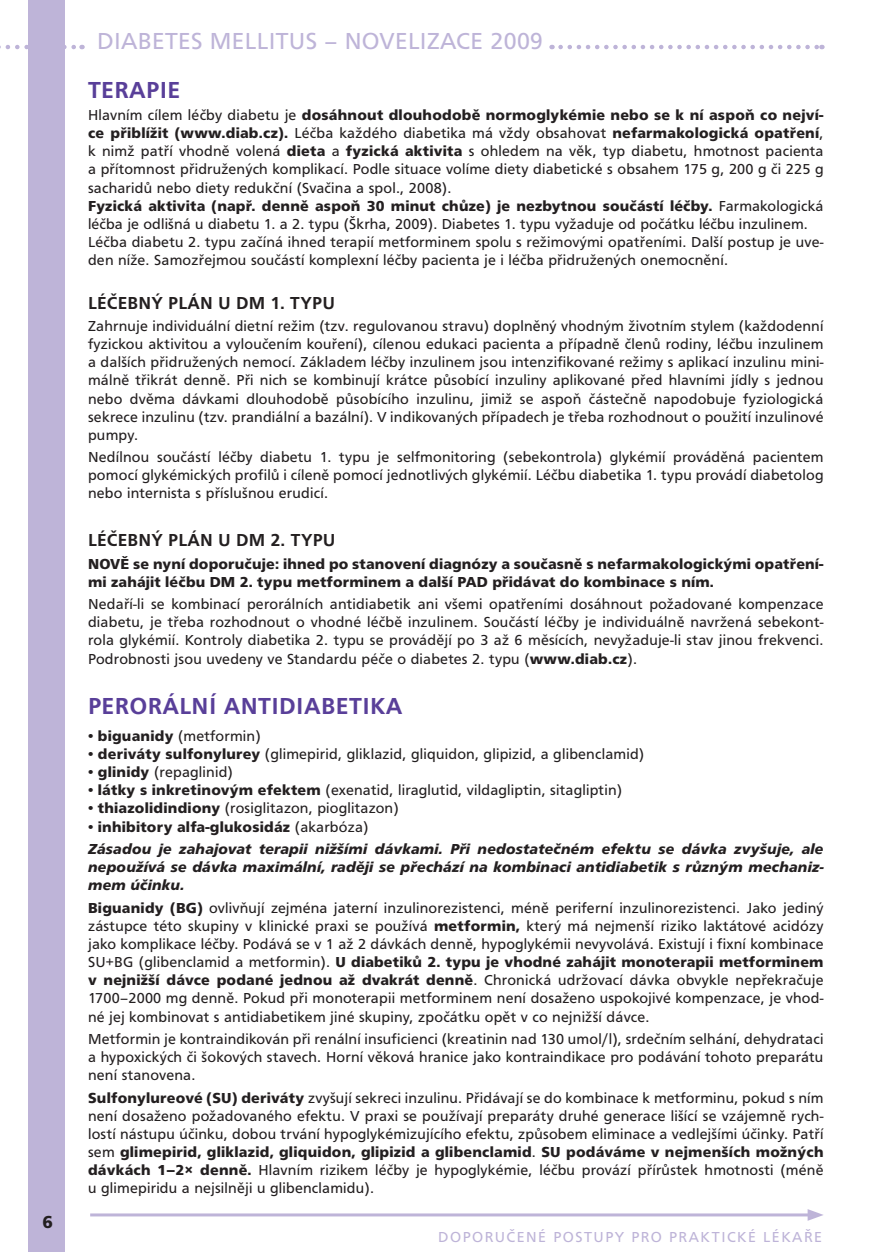
<style>
.page{position:relative;width:882px;height:1252px;background:#fff}
.page>*{position:absolute;margin:0;border:0;box-sizing:border-box;transform-origin:0 0}
.t1{font:24px "Frutus TEE";letter-spacing:.015em;color:#beb4d8}
.t2{font:500 24px "Frutus TEE";letter-spacing:.015em;color:#593f99}
.t3{font:500 18px "Frutus TEE";letter-spacing:.01em;color:#231f20}
.t4{font:15px/18.1px "Frutus TEE";letter-spacing:.015em;color:#231f20;text-align:justify}
.t5{font:italic 700 15px/22.4px "Frutus TEE";letter-spacing:.01em;color:#231f20}
.t6{font:700 15px/18.1px "Frutus TEE";letter-spacing:.01em;color:#231f20}
.t7{font:15px "Frutus TEE";letter-spacing:.1em;color:#beb4d8}
.s1{font-weight:700}
.s2{font-family:"Times New Roman";font-weight:700}
.s3{font-family:"Times New Roman";font-style:normal}
.s4{font-style:normal}
.s5{font-weight:400;font-style:normal}
</style>
<div class="page">
<hr style="left:90px;top:1213px;width:723px;height:3px;background:#beb4d8">
<svg style="left:808px;top:1209px;width:15px;height:12px"></svg>
<svg style="left:0;top:45px;width:83px;height:4px"></svg>
<div style="left:29px;top:0;width:36px;height:1252px;background:#beb4d8"></div>
<svg style="left:561px;top:45px;width:261px;height:4px"></svg>
<h1 class="t1" style="left:97px;top:28px;width:447px">diabetes mellitus – novelizace 2009</h1>
<h1 class="t2" style="left:88px;top:76px;width:91px">TE RAPIE</h1>
<p class="t4" style="left:88px;top:106px;width:737px;text-align:left">Hlavním cílem léčby diabetu je <span class="s1">dosáhnout dlouhodobě normoglykémie nebo se k ní aspoň co nejví&shy;ce přiblížit (www.diab.cz).</span> Léčba každého diabetika má vždy obsahovat <span class="s1">nefarmakologická opatření</span>, k nimž patří vhodně volená <span class="s1">dieta</span> a <span class="s1">fyzická aktivita</span> s ohledem na věk, typ diabetu, hmotnost pacienta a přítomnost přidružených komplikací. Podle situace volíme diety diabetické s obsahem 175 g, 200 g či 225 g sacharidů nebo diety redukční (Svačina a spol., 2008).<br><span class="s1">Fyzická aktivita (např. denně aspoň 30 minut chůze) je nezbytnou součástí léčby.</span> Farmakologická léčba je odlišná u diabetu 1. a 2. typu (Škrha, 2009). Diabetes 1. typu vyžaduje od počátku léčbu inzulinem.<br>Léčba diabetu 2. typu začíná ihned terapií metforminem spolu s režimovými opatřeními. Další postup je uve&shy;den níže. Samozřejmou součástí komplexní léčby pacienta je i léčba přidružených onemocnění.</p>
<p class="t3" style="left:88px;top:292px;width:248px">LÉČEBNÝ PLÁN U DM 1. TYPU</p>
<p class="t4" style="left:88px;top:317px;width:737px">Zahrnuje individuální dietní režim (tzv. regulovanou stravu) doplněný vhodným životním stylem (každodenní fyzickou aktivitou a vyloučením kouření), cílenou edukaci pacienta a případně členů rodiny, léčbu inzulinem a dalších přidružených nemocí. Základem léčby inzulinem jsou intenzifikované režimy s aplikací inzulinu mini&shy;málně třikrát denně. Při nich se kombinují krátce působící inzuliny aplikované před hlavními jídly s jednou nebo dvěma dávkami dlouhodobě působícího inzulinu, jimiž se aspoň částečně napodobuje fyziologická sekrece inzulinu (tzv. prandiální a bazální). V indikovaných případech je třeba rozhodnout o použití inzulinové pumpy.</p>
<p class="t4" style="left:88px;top:448px;width:737px">Nedílnou součástí léčby diabetu 1. typu je selfmonitoring (sebekontrola) glykémií prováděná pacientem pomocí glykémických profilů i cíleně pomocí jednotlivých glykémií. Léčbu diabetika 1. typu provádí diabetolog nebo internista s příslušnou erudicí.</p>
<p class="t3" style="left:88px;top:530px;width:249px">LÉČEBNÝ PLÁN U DM 2. TYPU</p>
<p class="t6" style="left:88px;top:554px;width:737px">Nově se nyní doporučuje: ihned po stanovení diagnózy a současně s nefarmakologickými opatření&shy;mi zahájit léčbu DM 2. typu metforminem a další PAD</p>
<p class="t6" style="left:492px;top:573px;width:223px">přidávat do kombinace s ním.</p>
<p class="t4" style="left:88px;top:595px;width:737px">Nedaří-li se kombinací perorálních antidiabetik ani všemi opatřeními dosáhnout požadované kompenzace diabetu, je třeba rozhodnout o vhodné léčbě inzulinem. Součástí léčby je individuálně navržená sebekont&shy;rola glykémií. Kontroly diabetika 2. typu se provádějí po 3 až 6 měsících, nevyžaduje-li stav jinou frekvenci.<br>Podrobnosti jsou uvedeny ve Standardu péče o diabetes 2. typu (<span class="s1">www.diab.cz</span>).</p>
<h1 class="t2" style="left:88px;top:692px;width:232px">PE RORÁLNÍ ANTIDIABE</h1>
<h1 class="t2" style="left:349px;top:692px;width:38px">TIKA</h1>
<p class="t4" style="left:88px;top:727px;width:174px"><span class="s2">•</span> <span class="s1">biguanidy</span> (metformin)</p>
<p class="t4" style="left:88px;top:745px;width:558px"><span class="s2">•</span> <span class="s1">deriváty sulfonylurey</span> (glimepirid, gliklazid, gliquidon, glipizid, a glibenclamid)</p>
<p class="t4" style="left:88px;top:763px;width:146px"><span class="s2">•</span> <span class="s1">glinidy</span> (repaglinid)</p>
<p class="t4" style="left:88px;top:781px;width:536px"><span class="s2">•</span> <span class="s1">látky s inkretinovým efektem</span> (exenatid, liraglutid, vildagliptin, sitagliptin)</p>
<p class="t4" style="left:88px;top:799px;width:312px"><span class="s2">•</span> <span class="s1">thiazolidindiony</span> (rosiglitazon, pioglitazon)</p>
<p class="t5" style="left:88px;top:815px;width:737px"><span class="s3">•</span> <span class="s4">inhibitory alfa-glukosidáz</span> <span class="s5">(akarbóza)<br></span>Zásadou je zahajovat terapii nižšími dávkami. Při nedostatečném efektu se dávka zvyšuje, ale</p>
<p class="t5" style="left:88px;top:858px;width:737px;line-height:18.1px">nepoužívá se dávka maximální, raději se přechází na kombinaci antidiabetik s různým mechaniz&shy;mem účinku.</p>
<p class="t4" style="left:88px;top:899px;width:737px"><span class="s1">Biguanidy (BG)</span> ovlivňují zejména jaterní inzulinorezistenci, méně periferní inzulinorezistenci. Jako jediný zástupce této skupiny v klinické praxi se používá <span class="s1">metformin,</span> který má nejmenší riziko laktátové acidózy jako komplikace léčby. Podává se v 1 až 2 dávkách denně, hypoglykémii nevyvolává. Existují i fixní kombinace SU +BG (glibenclamid a metformin). <span class="s1">U diabetiků 2. typu je vhodné zahájit monoterapii metforminem v nejnižší dávce podané jednou až dvakrát denně</span>. Chronická udržovací dávka obvykle nepřekračuje 1700–2000 mg denně. Pokud při monoterapii metforminem není dosaženo uspokojivé kompenzace, je vhod&shy;né jej kombinovat s antidiabetikem jiné skupiny, zpočátku opět v co nejnižší dávce.</p>
<p class="t4" style="left:88px;top:1030px;width:737px">Metformin je kontraindikován při renální insuficienci (kreatinin nad 130 umol/l), srdečním selhání, dehydrataci a hypoxických či šokových stavech. Horní věková hranice jako kontraindikace pro podávání tohoto preparátu není stanovena.</p>
<p class="t4" style="left:88px;top:1088px;width:737px"><span class="s1">Sulfonylureové (SU) deriváty</span> zvyšují sekreci inzulinu. Přidávají se do kombinace k metforminu, pokud s ním není dosaženo požadovaného efektu. V praxi se používají preparáty druhé generace lišící se vzájemně rych&shy;lostí nástupu účinku, dobou trvání hypoglykémizujícího efektu, způsobem eliminace a vedlejšími účinky. Patří sem <span class="s1">glimepirid, gliklazid, gliquidon, glipizid a glibenclamid</span>. <span class="s1">SU podáváme v nejmenších možných dávkách 1–2× denně.</span> Hlavním rizikem léčby je hypoglykémie, léčbu provází přírůstek hmotnosti (méně u glimepiridu a nejsilněji u glibenclamidu).</p>
<p class="t7" style="left:438px;top:1228px;width:385px">doporučené postupy pro praktické lékaře</p>
</div>
